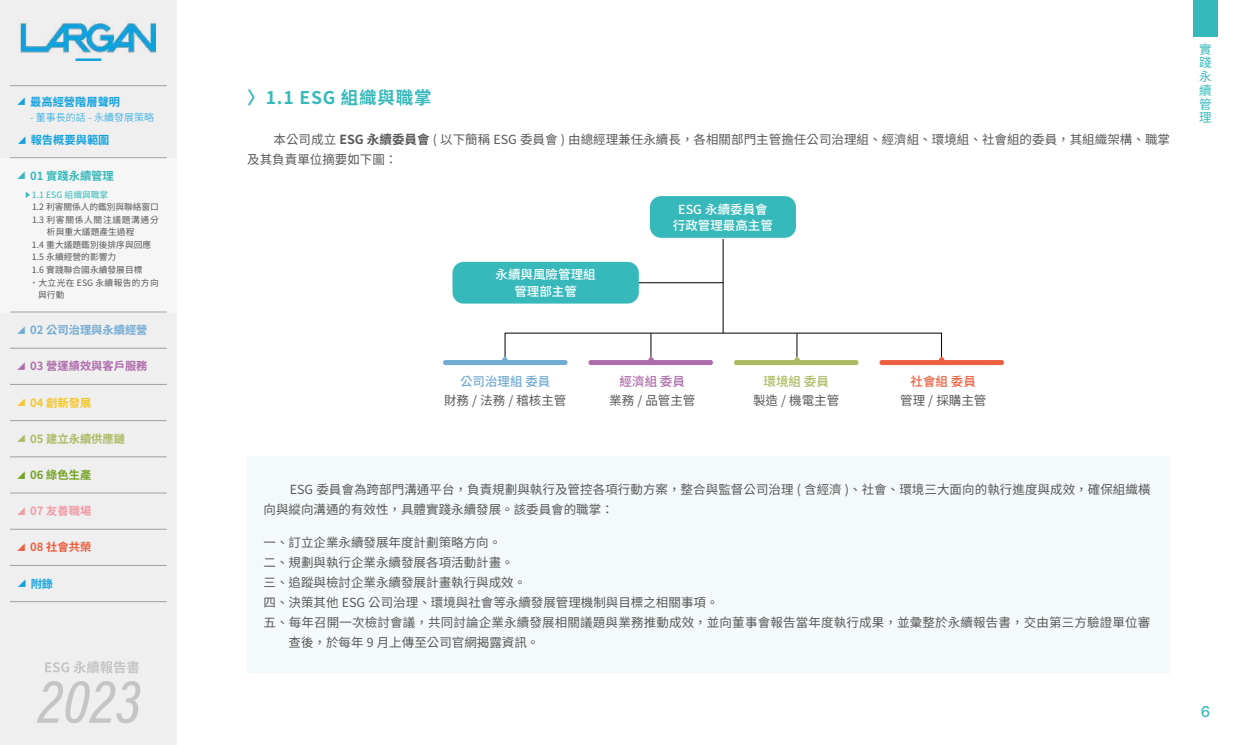
<style>
.page{position:relative;width:1241px;height:745px;background:#fff}
.page>*{position:absolute;margin:0;border:0;box-sizing:border-box;transform-origin:0 0}
.t1{font:700 17.5px "Noto Sans TC";letter-spacing:.05em;color:#37b9bb}
.t2{font:15px "Inter";color:#37b9bb}
.t3{font:12.5px/20px "Noto Sans TC";letter-spacing:.005em;color:#595757}
.t4{font:500 12.5px/16.2px "Noto Sans TC";color:#fff;text-align:center}
.t5{font:500 12.5px "Noto Sans TC";color:#72abd3}
.t6{font:12.5px/13.8px "Noto Sans TC";color:#37b9bb;text-align:justify}
.t7{font:500 12.5px "Noto Sans TC";color:#ae6caa}
.t8{font:500 12.5px "Noto Sans TC";color:#aabb63}
.t9{font:500 12.5px "Noto Sans TC";color:#eb5f3f}
.t10{font:700 11.25px "Noto Sans TC";color:#13a2de}
.t11{font:700 11.25px "Noto Sans TC";color:#72abd3}
.t12{font:700 11.25px "Noto Sans TC";color:#ae6caa}
.t13{font:700 11.25px "Noto Sans TC";color:#aabb63}
.t14{font:700 11.25px "Noto Sans TC";color:#37b9bb}
.t15{font:700 11.25px "Noto Sans TC";color:#f5c62a}
.t16{font:700 11.25px "Noto Sans TC";color:#75a222}
.t17{font:700 11.25px "Noto Sans TC";color:#f19aa2}
.t18{font:700 11.25px "Noto Sans TC";color:#eb5f3f}
.t19{font:300 10px "Noto Sans TC";color:#13a2de}
.t20{font:8.75px "Noto Sans TC";color:#595757}
.t21{font:8.75px "Noto Sans TC";letter-spacing:.075em;color:#595757}
.t22{font:8.75px "Noto Sans TC";letter-spacing:.04em;color:#595757}
.t23{font:8.75px "Noto Sans TC";color:#37b9bb}
.s1{font-size:7.5px}
.s2{font-weight:700}
</style>
<div class="page">
<div style="left:247px;top:456px;width:922px;height:217px;background:#f4fafb"></div>
<div style="left:1192px;top:0;width:25px;height:37px;background:#37b9bb"></div>
<hr style="left:515px;top:282px;width:208px;height:1px;background:#000">
<hr style="left:722px;top:239px;width:1px;height:94px;background:#000">
<div style="left:649px;top:196px;width:146px;height:42px;background:#37b9bb;border-radius:11px"></div>
<div style="left:452px;top:262px;width:186px;height:41px;background:#37b9bb;border-radius:11px"></div>
<div style="left:443px;top:360px;width:124px;height:5px;background:#72abd3;border-radius:2px"></div>
<svg style="left:502px;top:357px;width:5px;height:3px"></svg>
<div style="left:588px;top:360px;width:125px;height:5px;background:#ae6caa;border-radius:2px"></div>
<svg style="left:648px;top:333px;width:5px;height:27px"></svg>
<div style="left:734px;top:360px;width:124px;height:5px;background:#aabb63;border-radius:2px"></div>
<svg style="left:794px;top:333px;width:5px;height:27px"></svg>
<div style="left:879px;top:360px;width:124px;height:5px;background:#eb5f3f;border-radius:2px"></div>
<svg style="left:939px;top:357px;width:5px;height:3px"></svg>
<div style="left:0;top:0;width:177px;height:744px;background:#efefef"></div>
<div style="left:0;top:158px;width:177px;height:154px;background:#f6f6f6"></div>
<img style="left:20px;top:21px;width:136px;height:32px">
<hr style="left:75px;top:58px;width:26px;height:3px;background:#13a2de">
<hr style="left:10px;top:157px;width:157px;height:1px;background:#9fa0a0">
<hr style="left:10px;top:311px;width:157px;height:1px;background:#9fa0a0">
<hr style="left:10px;top:348px;width:157px;height:1px;background:#9fa0a0">
<hr style="left:10px;top:384px;width:157px;height:1px;background:#9fa0a0">
<hr style="left:10px;top:420px;width:157px;height:1px;background:#9fa0a0">
<hr style="left:10px;top:456px;width:157px;height:1px;background:#9fa0a0">
<hr style="left:10px;top:492px;width:157px;height:1px;background:#9fa0a0">
<hr style="left:10px;top:528px;width:157px;height:1px;background:#9fa0a0">
<hr style="left:10px;top:565px;width:157px;height:1px;background:#9fa0a0">
<hr style="left:10px;top:601px;width:157px;height:1px;background:#9fa0a0">
<svg style="left:37px;top:681px;width:104px;height:41px"></svg>
<svg style="left:45px;top:661px;width:94px;height:12px"></svg>
<hr style="left:10px;top:85px;width:157px;height:1px;background:#9fa0a0">
<svg style="left:26px;top:192px;width:4px;height:6px"></svg>
<p class="t10" style="left:18px;top:95px;width:104px"><span class="s1">◢</span> 最高經營階層聲明</p>
<p class="t19" style="left:30px;top:111px;width:126px">- 董事長的話 - 永續發展策略</p>
<p class="t10" style="left:18px;top:133px;width:93px"><span class="s1">◢</span> 報告概要與範圍</p>
<p class="t14" style="left:18px;top:169px;width:98px"><span class="s1">◢</span> 01 實踐永續管理</p>
<p class="t23" style="left:32px;top:190px;width:78px">1.1 ESG 組織與職掌</p>
<p class="t20" style="left:32px;top:202px;width:128px">1.2 利害關係人的鑑別與聯絡窗口</p>
<p class="t21" style="left:32px;top:215px;width:128px">1.3 利害關係人關注議題溝通分</p>
<p class="t20" style="left:47px;top:227px;width:89px">析與重大議題產生過程</p>
<p class="t20" style="left:32px;top:240px;width:121px">1.4 重大議題鑑別後排序與回應</p>
<p class="t20" style="left:32px;top:252px;width:86px">1.5 永續經營的影響力</p>
<p class="t20" style="left:32px;top:265px;width:112px">1.6 實踐聯合國永續發展目標</p>
<p class="t22" style="left:32px;top:277px;width:128px">˙ 大立光在 ESG 永續報告的方向</p>
<p class="t20" style="left:38px;top:290px;width:28px">與行動</p>
<p class="t11" style="left:18px;top:323px;width:131px"><span class="s1">◢</span> 02 公司治理與永續經營</p>
<p class="t12" style="left:18px;top:359px;width:131px"><span class="s1">◢</span> 03 營運績效與客戶服務</p>
<p class="t15" style="left:18px;top:396px;width:75px"><span class="s1">◢</span> 04 創新發展</p>
<p class="t13" style="left:18px;top:432px;width:109px"><span class="s1">◢</span> 05 建立永續供應鏈</p>
<p class="t16" style="left:18px;top:468px;width:75px"><span class="s1">◢</span> 06 綠色生產</p>
<p class="t17" style="left:18px;top:504px;width:75px"><span class="s1">◢</span> 07 友善職場</p>
<p class="t18" style="left:18px;top:540px;width:75px"><span class="s1">◢</span> 08 社會共榮</p>
<p class="t10" style="left:18px;top:577px;width:37px"><span class="s1">◢</span> 附錄</p>
<h1 class="t1" style="left:247px;top:88px;width:186px">〉1.1 ESG 組織與職掌</h1>
<p class="t3" style="left:247px;top:130px;width:924px;text-indent:26px">本公司成立 <span class="s2">ESG 永續委員會</span> ( 以下簡稱 ESG 委員會 ) 由總經理兼任永續長，各相關部門主管擔任公司治理組、經濟組、環境組、社會組的委員，其組織架構、職掌及其負責單位摘要如下圖：</p>
<p class="t4" style="left:495px;top:267px;width:101px">永續與風險管理組管理部主管</p>
<p class="t4" style="left:672px;top:201px;width:101px">ESG 永續委員會行政管理最高主管</p>
<p class="t6" style="left:1198px;top:42px;width:14px">實踐永續管理</p>
<p class="t5" style="left:460px;top:374px;width:92px">公司治理組 委員</p>
<p class="t3" style="left:444px;top:390px;width:124px">財務 / 法務 / 稽核主管</p>
<p class="t7" style="left:619px;top:374px;width:67px">經濟組 委員</p>
<p class="t3" style="left:609px;top:390px;width:88px">業務 / 品管主管</p>
<p class="t8" style="left:763px;top:374px;width:67px">環境組 委員</p>
<p class="t3" style="left:753px;top:390px;width:88px">製造 / 機電主管</p>
<p class="t9" style="left:910px;top:374px;width:67px">社會組 委員</p>
<p class="t3" style="left:900px;top:390px;width:88px">管理 / 採購主管</p>
<p class="t3" style="left:263px;top:479px;width:888px;text-indent:26px">ESG 委員會為跨部門溝通平台，負責規劃與執行及管控各項行動方案，整合與監督公司治理 ( 含經濟 )、社會、環境三大面向的執行進度與成效，確保組織橫向與縱向溝通的有效性，具體實踐永續發展。該委員會的職掌：</p>
<p class="t3" style="left:263px;top:532px;width:239px">一、訂立企業永續發展年度計劃策略方向。</p>
<p class="t3" style="left:263px;top:552px;width:251px">二、規劃與執行企業永續發展各項活動計畫。</p>
<p class="t3" style="left:263px;top:572px;width:264px">三、追蹤與檢討企業永續發展計畫執行與成效。</p>
<p class="t3" style="left:263px;top:592px;width:456px">四、決策其他 ESG 公司治理、環境與社會等永續發展管理機制與目標之相關事項。</p>
<p class="t3" style="left:263px;top:612px;width:888px">五、每年召開一次檢討會議，共同討論企業永續發展相關議題與業務推動成效，並向董事會報告當年度執行成果，並彙整於永續報告書，交由第三方驗證單位審</p>
<p class="t3" style="left:288px;top:632px;width:252px">查後，於每年 9 月上傳至公司官網揭露資訊。</p>
<p class="t2" style="left:1200px;top:700px;width:11px">6</p>
</div>
